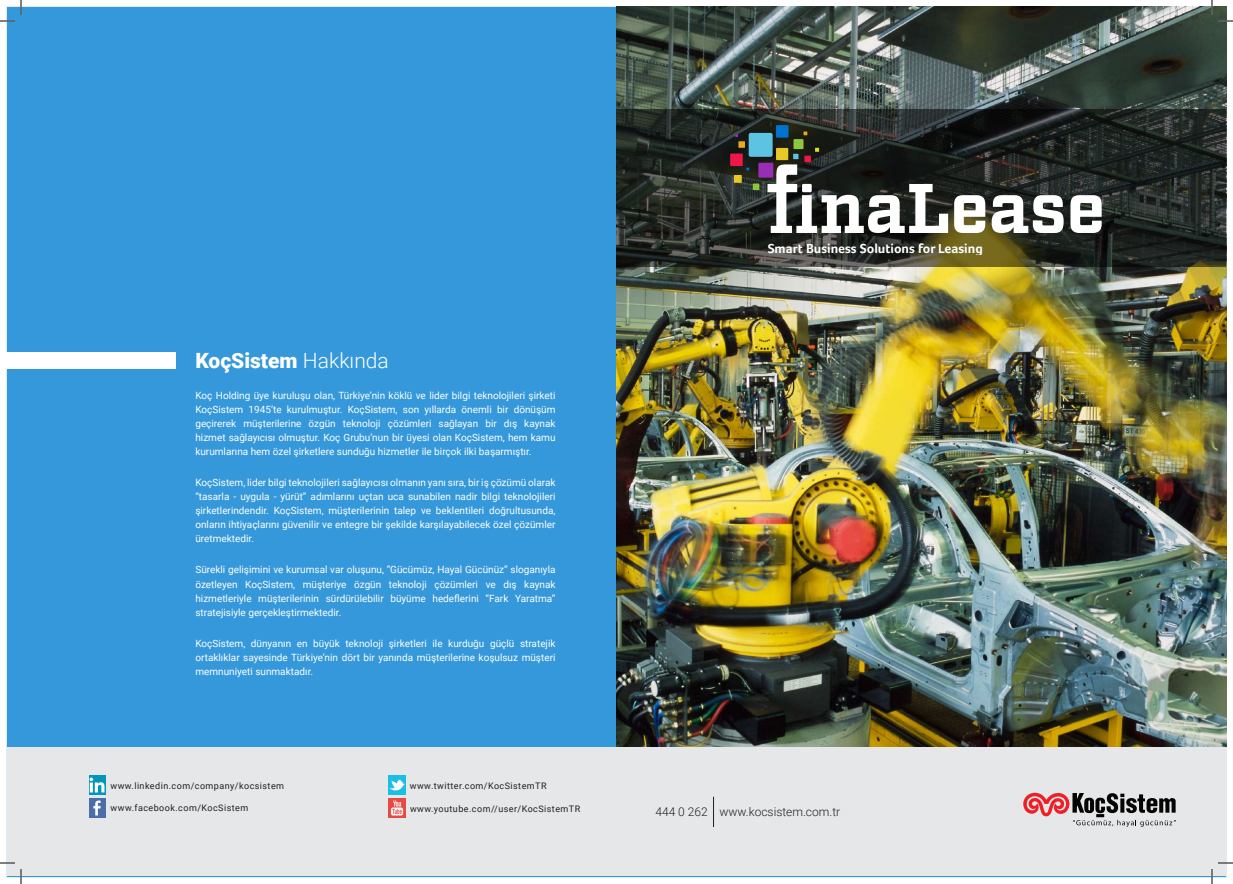
<style>
.page{position:relative;width:1233px;height:884px;background:#fff}
.page>*{position:absolute;margin:0;border:0;box-sizing:border-box;transform-origin:0 0}
.t1{font:900 21px "Roboto";color:#fff}
.t2{font:700 13.5px "Foco";color:#fff}
.t3{font:300 12px "Roboto";color:#231f20}
.t4{font:10px/14px "Roboto";color:#fff;text-align:justify}
.t5{font:9px "Roboto";letter-spacing:.05em;color:#231f20}
.s1{font-weight:300}
</style>
<div class="page">
<div style="left:7px;top:7px;width:1219px;height:870px;background:#3498db"></div>
<img style="left:616px;top:7px;width:610px;height:741px">
<svg style="left:616px;top:109px;width:610px;height:158px;background:#282c26"></svg>
<div style="left:7px;top:748px;width:1219px;height:128px;background:#e6e7e9"></div>
<img style="left:89px;top:776px;width:17px;height:19px">
<img style="left:89px;top:798px;width:17px;height:19px">
<img style="left:388px;top:776px;width:17px;height:19px">
<img style="left:388px;top:798px;width:17px;height:19px">
<hr style="left:713px;top:797px;width:1px;height:30px;background:#231f20">
<svg style="left:1023px;top:792px;width:153px;height:35px"></svg>
<div style="left:7px;top:353px;width:169px;height:16px;background:#fff"></div>
<svg style="left:954px;top:195px;width:31px;height:38px"></svg>
<svg style="left:991px;top:195px;width:72px;height:38px"></svg>
<svg style="left:1070px;top:195px;width:31px;height:38px"></svg>
<div style="left:730px;top:153px;width:13px;height:13px;background:#ed1748"></div>
<div style="left:748px;top:133px;width:24px;height:24px;background:#5cc3e3;border-radius:2px"></div>
<div style="left:776px;top:125px;width:12px;height:13px;background:#0073ce"></div>
<svg style="left:803px;top:132px;width:4px;height:3px"></svg>
<svg style="left:753px;top:184px;width:6px;height:6px"></svg>
<div style="left:738px;top:141px;width:7px;height:7px;background:#eeaa1d"></div>
<div style="left:793px;top:139px;width:10px;height:10px;background:#8bc63e"></div>
<div style="left:734px;top:175px;width:7px;height:8px;background:#e7c827"></div>
<svg style="left:767px;top:148px;width:181px;height:85px"></svg>
<div style="left:758px;top:163px;width:15px;height:15px;background:#982eb4"></div>
<svg style="left:1218px;top:20px;width:15px;height:2px"></svg>
<svg style="left:1218px;top:862px;width:15px;height:2px"></svg>
<svg style="left:0;top:0;width:22px;height:22px"></svg>
<svg style="left:0;top:862px;width:22px;height:22px"></svg>
<svg style="left:1211px;top:0;width:1px;height:15px"></svg>
<svg style="left:1211px;top:869px;width:1px;height:15px"></svg>
<h1 class="t1" style="left:195px;top:349px;width:195px">KoçSistem <span class="s1">Hakkında</span></h1>
<p class="t4" style="left:195px;top:389px;width:362px">Koç Holding üye kuruluşu olan, Türkiye’nin köklü ve lider bilgi teknolojileri şirketi KoçSistem 1945’te kurulmuştur. KoçSistem, son yıllarda önemli bir dönüşüm geçirerek müşterilerine özgün teknoloji çözümleri sağlayan bir dış kaynak hizmet sağlayıcısı olmuştur. Koç Grubu’nun bir üyesi olan KoçSistem, hem kamu kurumlarına hem özel şirketlere sunduğu hizmetler ile birçok ilki başarmıştır.</p>
<p class="t4" style="left:195px;top:476px;width:362px">KoçSistem, lider bilgi teknolojileri sağlayıcısı olmanın yanı sıra, bir iş çözümü olarak “tasarla - uygula - yürüt” adımlarını uçtan uca sunabilen nadir bilgi teknolojileri şirketlerindendir. KoçSistem, müşterilerinin talep ve beklentileri doğrultusunda, onların ihtiyaçlarını güvenilir ve entegre bir şekilde karşılayabilecek özel çözümler üretmektedir.</p>
<p class="t4" style="left:195px;top:563px;width:362px">Sürekli gelişimini ve kurumsal var oluşunu, “Gücümüz, Hayal Gücünüz” sloganıyla özetleyen KoçSistem, müşteriye özgün teknoloji çözümleri ve dış kaynak hizmetleriyle müşterilerinin sürdürülebilir büyüme hedeflerini “Fark Yaratma” stratejisiyle gerçekleştirmektedir.</p>
<p class="t4" style="left:195px;top:636px;width:362px">KoçSistem, dünyanın en büyük teknoloji şirketleri ile kurduğu güçlü stratejik ortaklıklar sayesinde Türkiye’nin dört bir yanında müşterilerine koşulsuz müşteri memnuniyeti sunmaktadır.</p>
<h2 class="t2" style="left:767px;top:240px;width:217px">Smart Business Solutions for Leasing</h2>
<p class="t5" style="left:110px;top:780px;width:175px">www.linkedin.com/company/kocsistem</p>
<p class="t5" style="left:111px;top:803px;width:139px">www.facebook.com/KocSistem</p>
<p class="t5" style="left:410px;top:780px;width:138px">www.twitter.com/KocSistemTR</p>
<p class="t5" style="left:410px;top:803px;width:172px">www.youtube.com//user/KocSistemTR</p>
<p class="t3" style="left:655px;top:805px;width:186px">444 0 262 www.kocsistem.com.tr</p>
</div>
